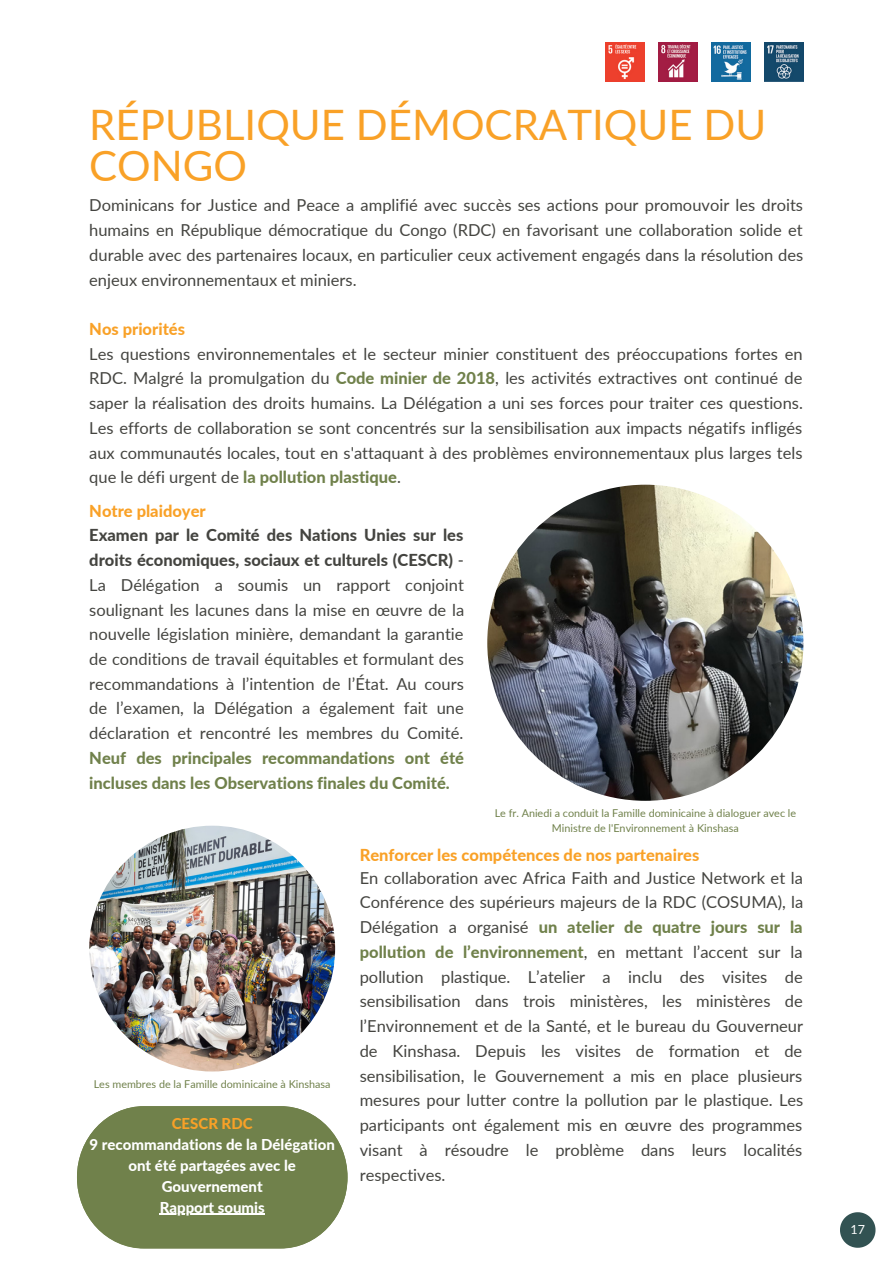
<style>
.page{position:relative;width:893px;height:1264px;background:#fff}
.page>*{position:absolute;margin:0;border:0;box-sizing:border-box;transform-origin:0 0}
.t1{font:42px/40.5px "Lato";color:#f9a127}
.t2{font:16.5px/24.8px "Lato";color:#444440;text-align:justify}
.t3{font:800 16.5px "Lato";color:#f9a127}
.t4{font:800 15px/20.9px "Lato";color:#fff;text-align:center}
.t5{font:800 15px "Lato";color:#f9a127}
.t6{font:12.6px "Lato";color:#fff}
.t7{font:10.8px/14.4px "Lato";color:#70814b;text-align:center}
.s1{font-weight:800;color:#70814b}
.s2{font-weight:800}
</style>
<div class="page">
<svg style="left:840px;top:1212px;width:35px;height:35px"></svg>
<svg style="left:77px;top:1106px;width:270px;height:142px;background:#7f8e5e"></svg>
<hr style="left:160px;top:1213px;width:105px;height:1px;background:#fff">
<img style="left:89px;top:825px;width:246px;height:246px;border-radius:50%">
<img style="left:487px;top:484px;width:316px;height:316px;border-radius:50%">
<img style="left:605px;top:43px;width:39px;height:39px">
<img style="left:658px;top:43px;width:39px;height:39px">
<img style="left:711px;top:43px;width:39px;height:39px">
<img style="left:764px;top:43px;width:39px;height:39px">
<p class="t1" style="left:89px;top:104px;width:678px">RÉPUBLIQUE DÉMOCRATIQUE DU<br>CONGO</p>
<p class="t2" style="left:89px;top:192px;width:715px">Dominicans for Justice and Peace a amplifié avec succès ses actions pour promouvoir les droits humains en République démocratique du Congo (RDC) en favorisant une collaboration solide et durable avec des partenaires locaux, en particulier ceux activement engagés dans la résolution des enjeux environnementaux et miniers.</p>
<p class="t3" style="left:89px;top:319px;width:97px">Nos priorités</p>
<p class="t2" style="left:89px;top:341px;width:715px">Les questions environnementales et le secteur minier constituent des préoccupations fortes en RDC. Malgré la promulgation du <span class="s1">Code minier de 2018</span>, les activités extractives ont continué de saper la réalisation des droits humains. La Délégation a uni ses forces pour traiter ces questions.<br>Les efforts de collaboration se sont concentrés sur la sensibilisation aux impacts négatifs infligés aux communautés locales, tout en s'attaquant à des problèmes environnementaux plus larges tels que le défi urgent de <span class="s1">la pollution plastique</span>.</p>
<p class="t3" style="left:89px;top:500px;width:118px">Notre plaidoyer</p>
<p class="t2" style="left:89px;top:522px;width:376px"><span class="s2">Examen par le Comité des Nations Unies sur les droits économiques, sociaux et culturels (CESCR)</span> - La Délégation a soumis un rapport conjoint soulignant les lacunes dans la mise en œuvre de la nouvelle législation minière, demandant la garantie de conditions de travail équitables et formulant des recommandations à l’intention de l’État. Au cours de l’examen, la Délégation a également fait une déclaration et rencontré les membres du Comité.<br><span class="s1">Neuf des principales recommandations ont été incluses dans les Observations finales du Comité.</span></p>
<p class="t7" style="left:494px;top:805px;width:303px">Le fr. Aniedi a conduit la Famille dominicaine à dialoguer avec le<br>Ministre de l'Environnement à Kinshasa</p>
<p class="t7" style="left:94px;top:1076px;width:238px">Les membres de la Famille dominicaine à Kinshasa</p>
<p class="t5" style="left:172px;top:1114px;width:82px">CESCR RDC</p>
<p class="t4" style="left:90px;top:1133px;width:247px">9 recommandations de la Délégation ont été partagées avec le<br>Gouvernement</p>
<p class="t4" style="left:160px;top:1196px;width:106px">Rapport soumis</p>
<p class="t3" style="left:360px;top:844px;width:341px">Renforcer les compétences de nos partenaires</p>
<p class="t2" style="left:360px;top:864px;width:445px">En collaboration avec Africa Faith and Justice Network et la Conférence des supérieurs majeurs de la RDC (COSUMA), la Délégation a organisé <span class="s1">un atelier de quatre jours sur la pollution de l’environnement</span>, en mettant l’accent sur la pollution plastique. L’atelier a inclu des visites de sensibilisation dans trois ministères, les ministères de l’Environnement et de la Santé, et le bureau du Gouverneur de Kinshasa. Depuis les visites de formation et de sensibilisation, le Gouvernement a mis en place plusieurs mesures pour lutter contre la pollution par le plastique. Les participants ont également mis en œuvre des programmes visant à résoudre le problème dans leurs localités respectives.</p>
<p class="t6" style="left:850px;top:1221px;width:16px">17</p>
</div>
